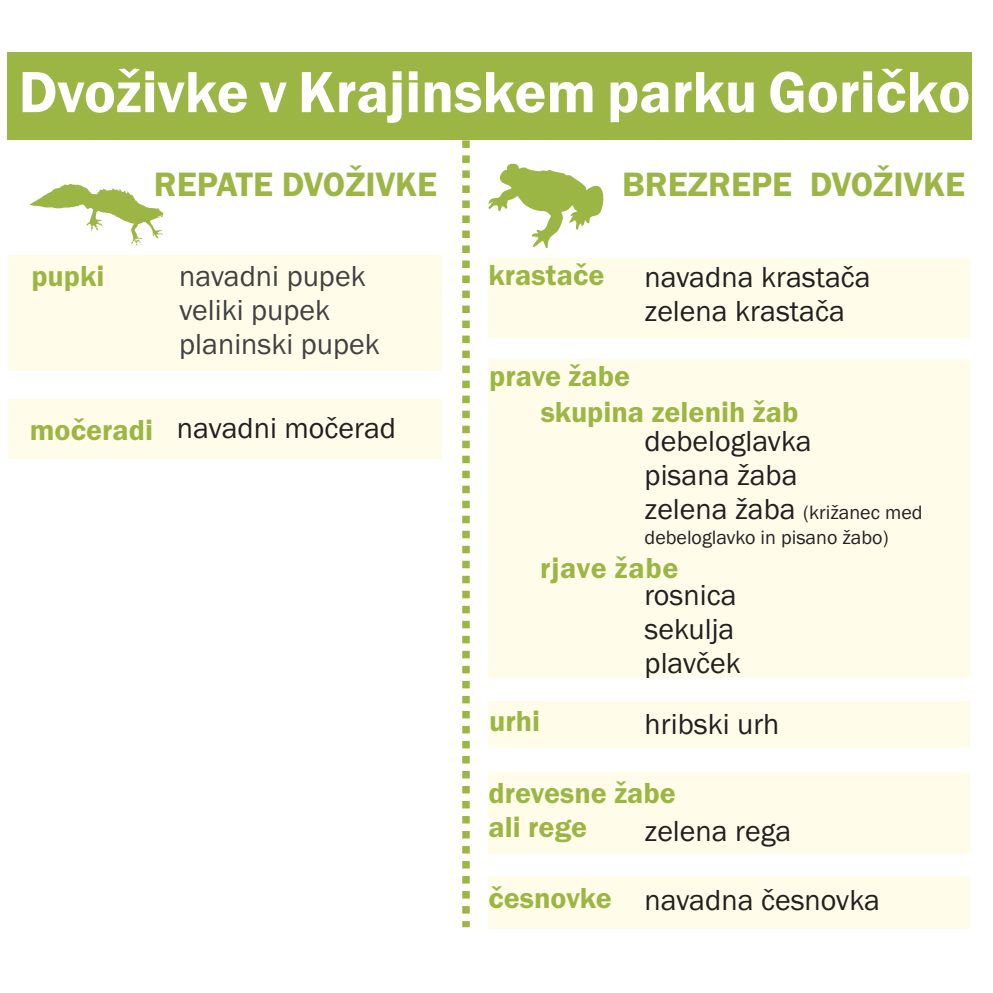
<style>
.page{position:relative;width:993px;height:993px;background:#fff}
.page>*{position:absolute;margin:0;border:0;box-sizing:border-box;transform-origin:0 0}
.t1{font:600 60px "Franklin Gothic";color:#fff}
.t2{font:600 35px "Franklin Gothic";color:#9cb645}
.t3{font:30px/34px "Franklin Gothic";color:#231f20}
.t4{font:600 30px/36px "Franklin Gothic";color:#9cb645}
.t5{font:30px/34px "Franklin Gothic";color:#414142}
.t6{font:600 30px "Franklin Gothic";letter-spacing:.02em;color:#9cb645}
.t7{font:20px/24.8px "Franklin Gothic";color:#231f20}
.s1{font-size:30px}
</style>
<div class="page">
<div style="left:488px;top:875px;width:482px;height:53px;background:#fffdea"></div>
<div style="left:488px;top:771px;width:482px;height:82px;background:#fffdea"></div>
<div style="left:488px;top:701px;width:482px;height:46px;background:#fffdea"></div>
<div style="left:488px;top:359px;width:482px;height:318px;background:#fffdea"></div>
<div style="left:488px;top:258px;width:482px;height:80px;background:#fffdea"></div>
<div style="left:8px;top:399px;width:433px;height:60px;background:#fffdea"></div>
<div style="left:8px;top:255px;width:433px;height:116px;background:#fffdea"></div>
<div style="left:7px;top:53px;width:964px;height:87px;background:#9cb645"></div>
<svg style="left:488px;top:163px;width:116px;height:85px"></svg>
<svg style="left:462px;top:140px;width:7px;height:786px"></svg>
<svg style="left:30px;top:184px;width:133px;height:61px"></svg>
<h1 class="t1" style="left:19px;top:70px;width:952px">Dvoživke v Krajinskem parku Goričko</h1>
<p class="t4" style="left:31px;top:260px;width:74px">pupki</p>
<p class="t2" style="left:154px;top:171px;width:285px">REPATE DVOŽIVKE</p>
<p class="t2" style="left:622px;top:171px;width:344px">BREZREPE DVOŽIVKE</p>
<p class="t5" style="left:179px;top:261px;width:202px">navadni pupek veliki pupek planinski pupek</p>
<p class="t4" style="left:488px;top:259px;width:117px">krastače</p>
<p class="t3" style="left:644px;top:262px;width:227px">navadna krastača zelena krastača</p>
<p class="t4" style="left:30px;top:414px;width:125px">močeradi</p>
<p class="t3" style="left:177px;top:413px;width:220px">navadni močerad</p>
<p class="t4" style="left:540px;top:360px;width:259px;text-indent:-51px">prave žabe<br>skupina zelenih žab</p>
<p class="t3" style="left:644px;top:426px;width:168px">debeloglavka pisana žaba</p>
<p class="t7" style="left:644px;top:501px;width:279px"><span class="s1">zelena žaba</span> (križanec med debeloglavko in pisano žabo)</p>
<p class="t6" style="left:540px;top:557px;width:140px">rjave žabe</p>
<p class="t3" style="left:644px;top:579px;width:98px">rosnica sekulja plavček</p>
<p class="t4" style="left:489px;top:705px;width:52px">urhi</p>
<p class="t3" style="left:644px;top:709px;width:136px">hribski urh</p>
<p class="t4" style="left:488px;top:777px;width:189px;line-height:34px">drevesne žabe ali rege</p>
<p class="t3" style="left:644px;top:815px;width:148px">zelena rega</p>
<p class="t4" style="left:488px;top:881px;width:125px">česnovke</p>
<p class="t3" style="left:644px;top:885px;width:237px">navadna česnovka</p>
</div>
